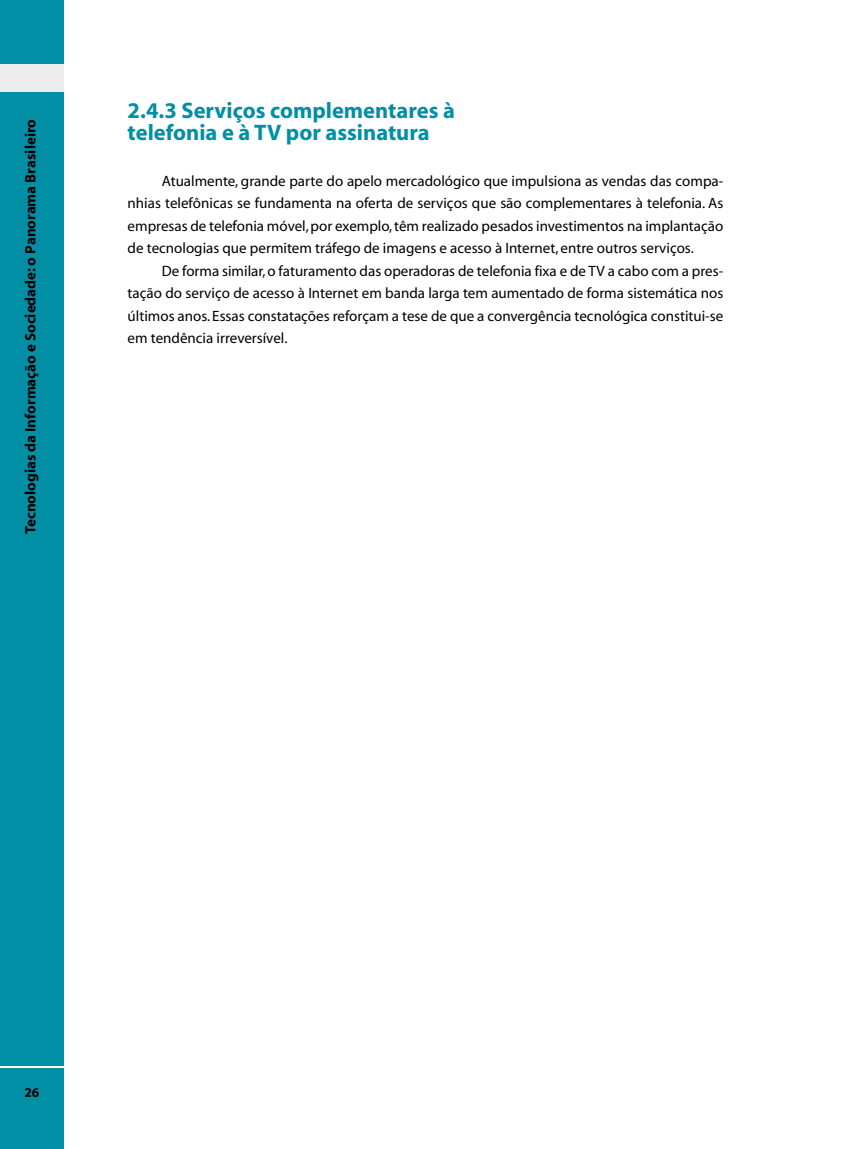
<style>
.page{position:relative;width:851px;height:1149px;background:#fff}
.page>*{position:absolute;margin:0;border:0;box-sizing:border-box;transform-origin:0 0}
.t1{font:700 22.5px/22.5px "Myriad";color:#008fa5}
.t2{font:15px/22.5px "Myriad";color:#000;text-align:justify}
.t3{font:700 15px "Myriad";color:#000}
.t4{font:700 13.5px "Myriad";color:#000}
</style>
<div class="page">
<div style="left:0;top:0;width:64px;height:64px;background:#008fa5"></div>
<div style="left:0;top:91px;width:64px;height:974px;background:#008fa5"></div>
<div style="left:0;top:64px;width:64px;height:27px;background:#ececed"></div>
<div style="left:0;top:1067px;width:64px;height:81px;background:#008fa5"></div>
<hr style="left:850px;top:0;width:1px;height:64px;background:#008fa5">
<hr style="left:850px;top:91px;width:1px;height:298px;background:#008fa5">
<p class="t3" style="left:23px;top:534px;width:416px;rotate:-90deg">Tecnologias da Informação e Sociedade: o Panorama Brasileiro</p>
<h1 class="t1" style="left:128px;top:100px;width:329px">2.4.3 Serviços complementares à telefonia e à TV por assinatura</h1>
<p class="t2" style="left:128px;top:170px;width:597px;text-indent:34px">Atualmente, grande parte do apelo mercadológico que impulsiona as vendas das compa&shy;nhias telefônicas se fundamenta na oferta de serviços que são complementares à telefonia. As empresas de telefonia móvel, por exemplo, têm realizado pesados investimentos na implantação de tecnologias que permitem tráfego de imagens e acesso à Internet, entre outros serviços.</p>
<p class="t2" style="left:128px;top:260px;width:597px;text-indent:34px">De forma similar, o faturamento das operadoras de telefonia fixa e de TV a cabo com a pres&shy;tação do serviço de acesso à Internet em banda larga tem aumentado de forma sistemática nos últimos anos. Essas constatações reforçam a tese de que a convergência tecnológica constitui-se em tendência irreversível.</p>
<p class="t4" style="left:24px;top:1084px;width:16px">26</p>
</div>
